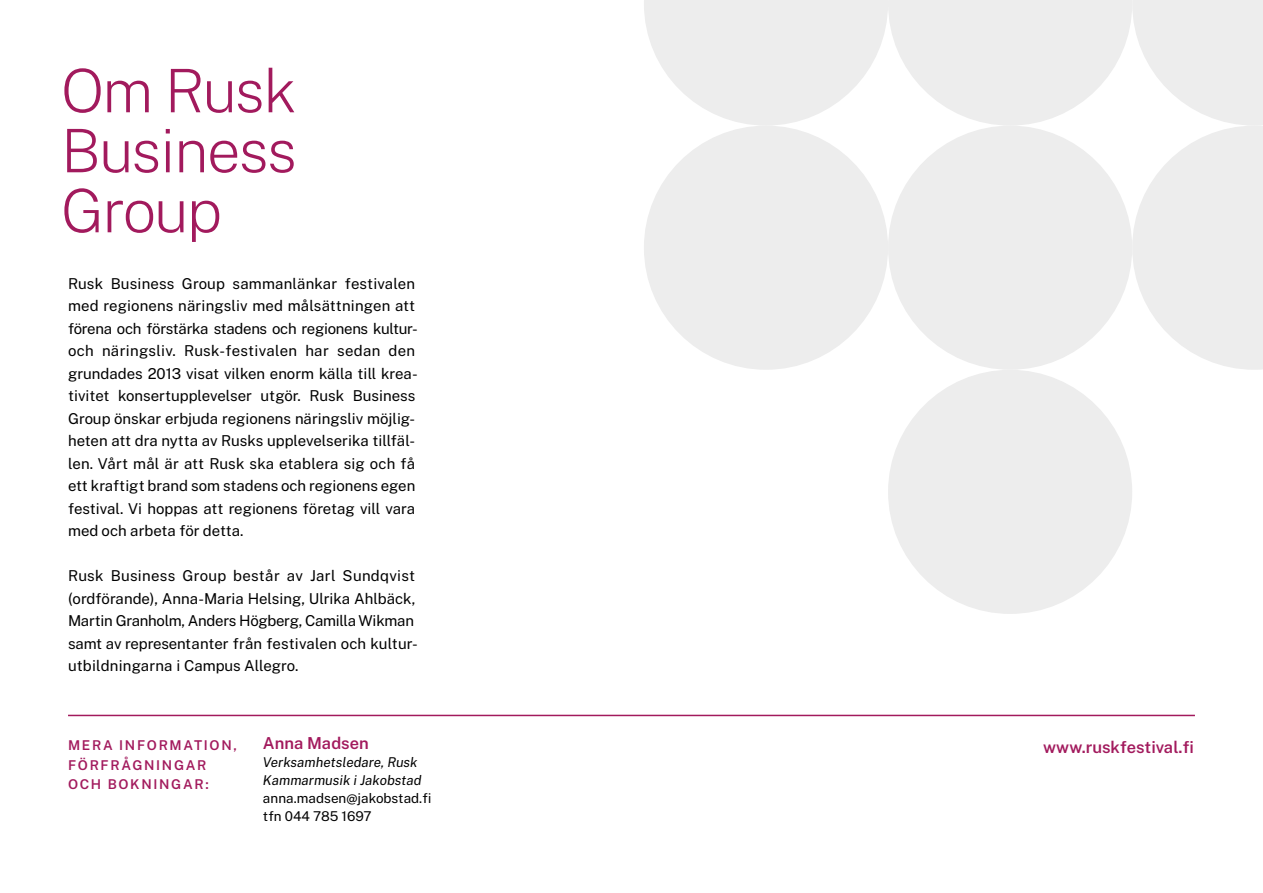
<style>
.page{position:relative;width:1263px;height:893px;background:#fff}
.page>*{position:absolute;margin:0;border:0;box-sizing:border-box;transform-origin:0 0}
.t1{font:200 60px/60px "Public Sans";letter-spacing:-.025em;color:#a21a5d;text-align:justify}
.t2{font:600 16.5px "Public Sans";color:#a21a5d}
.t3{font:15px/22.5px "Public Sans";color:#000}
.t4{font:italic 13.5px/18px "Public Sans";color:#000}
.t5{font:600 13.5px/19.5px "Public Sans";letter-spacing:.125em;color:#a21a5d}
.t6{font:13.5px/18px "Public Sans";color:#000}
</style>
<div class="page">
<svg style="left:644px;top:0;width:619px;height:370px"></svg>
<div style="left:644px;top:126px;width:244px;height:244px;background:#ededed;border-radius:50%"></div>
<div style="left:888px;top:126px;width:244px;height:244px;background:#ededed;border-radius:50%"></div>
<div style="left:888px;top:370px;width:244px;height:244px;background:#ededed;border-radius:50%"></div>
<hr style="left:68px;top:715px;width:1127px;height:1px;background:#a21a5d">
<h1 class="t1" style="left:61px;top:63px;width:238px">Om Rusk Business Group</h1>
<p class="t3" style="left:68px;top:272px;width:351px">Rusk Business Group sammanlänkar festivalen med regionens näringsliv med målsättningen att förena och förstärka stadens och regionens kultur&shy;och näringsliv. Rusk-festivalen har sedan den grundades 2013 visat vilken enorm källa till krea&shy;tivitet konsertupplevelser utgör. Rusk Business Group önskar erbjuda regionens näringsliv möjlig&shy;heten att dra nytta av Rusks upplevelserika tillfäl&shy;len. Vårt mål är att Rusk ska etablera sig och få ett kraftigt brand som stadens och regionens egen festival. Vi hoppas att regionens företag vill vara med och arbeta för detta.</p>
<p class="t3" style="left:68px;top:565px;width:351px">Rusk Business Group består av Jarl Sundqvist (ordförande), Anna-Maria Helsing, Ulrika Ahlbäck, Martin Granholm, Anders Högberg, Camilla Wikman samt av representanter från festivalen och kultur&shy;utbildningarna i Campus Allegro.</p>
<p class="t5" style="left:68px;top:736px;width:170px">MERA INFORMATION,<br>FÖRFRÅGNINGAR<br>OCH BOKNINGAR:</p>
<p class="t2" style="left:263px;top:735px;width:107px">Anna Madsen</p>
<p class="t4" style="left:263px;top:753px;width:160px">Verksamhetsledare, Rusk<br>Kammarmusik i Jakobstad</p>
<p class="t6" style="left:263px;top:788px;width:170px">anna.madsen@jakobstad.fi tfn 044 785 1697</p>
<p class="t2" style="left:1043px;top:735px;width:152px">www.ruskfestival.fi</p>
</div>
